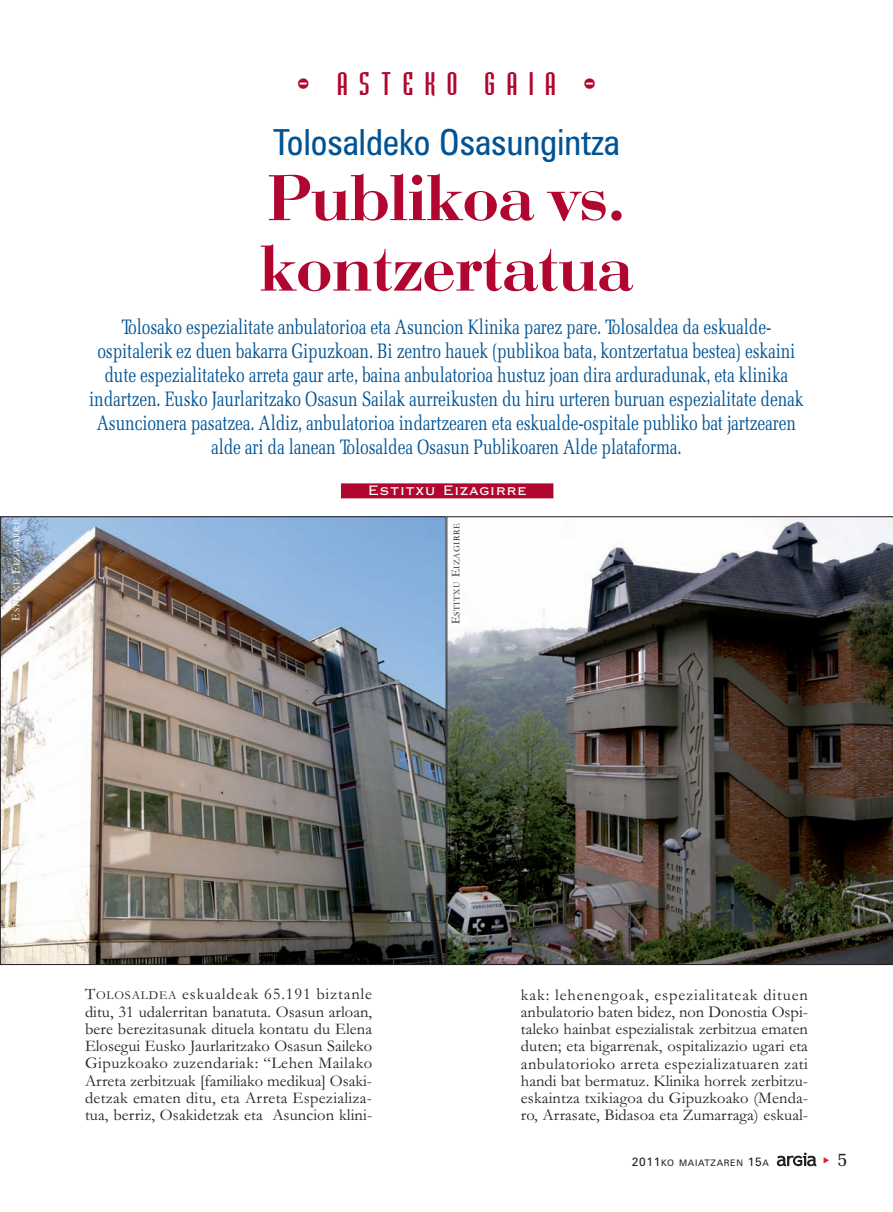
<style>
.page{position:relative;width:893px;height:1212px;background:#fff}
.page>*{position:absolute;margin:0;border:0;box-sizing:border-box;transform-origin:0 0}
.t1{font:67.5px/70.5px "Bodoni";color:#b00630}
.t2{font:condensed 36px "Zurich BT";color:#005495}
.t3{font:30px "Bodiac";letter-spacing:.38em;color:#b00630}
.t4{font:21px/24px "Memoir Condensed";letter-spacing:-.015em;color:#005495;text-align:center}
.t5{font:19.5px "Memoir";color:#231f20}
.t6{font:18px "Copperplate Gothic BT";color:#fff}
.t7{font:16.5px/17.2px "Garamond";letter-spacing:.005em;color:#231f20;text-align:justify}
.t8{font:9px "Zurich BT";letter-spacing:.075em;color:#231f20}
.t9{font:9px "Garamond";letter-spacing:.06em;color:#231f20}
.t10{font:9px "Garamond";letter-spacing:.06em;color:#fff}
.s1{font-size:12px}
.s2{font-size:12.3px}
</style>
<div class="page">
<svg style="left:777px;top:1152px;width:39px;height:14px"></svg>
<div style="left:341px;top:483px;width:212px;height:15px;background:#b00630"></div>
<img style="left:2px;top:518px;width:442px;height:445px">
<img style="left:446px;top:516px;width:447px;height:449px">
<p class="t10" style="left:14px;top:621px;width:103px;rotate:-90deg"><span class="s1">E</span>STITXU <span class="s1">E</span>IZAGIRRE</p>
<h3 class="t3" style="left:297px;top:72px;width:301px">- ASTEKO GAIA -</h3>
<h2 class="t2" style="left:273px;top:129px;width:348px">Tolosaldeko Osasungintza</h2>
<h1 class="t1" style="left:260px;top:170px;width:374px">Publikoa vs. kontzertatua</h1>
<p class="t4" style="left:89px;top:316px;width:716px">Tolosako espezialitate anbulatorioa eta Asuncion Klinika parez pare. Tolosaldea da eskualde&shy;ospitalerik ez duen bakarra Gipuzkoan. Bi zentro hauek (publikoa bata, kontzertatua bestea) eskaini dute espezialitateko arreta gaur arte, baina anbulatorioa hustuz joan dira arduradunak, eta klinika indartzen. Eusko Jaurlaritzako Osasun Sailak aurreikusten du hiru urteren buruan espezialitate denak Asuncionera pasatzea. Aldiz, anbulatorioa indartzearen eta eskualde-ospitale publiko bat jartzearen alde ari da lanean Tolosaldea Osasun Publikoaren Alde plataforma.</p>
<p class="t6" style="left:367px;top:478px;width:161px">Estitxu Eizagirre</p>
<p class="t9" style="left:453px;top:624px;width:103px;rotate:-90deg"><span class="s1">E</span>STITXU <span class="s1">E</span>IZAGIRRE</p>
<p class="t7" style="left:85px;top:987px;width:289px">T<span class="s2">OLOSALDEA</span> eskualdeak 65.191 biztanle ditu, 31 udalerritan banatuta. Osasun arloan, bere berezitasunak dituela kontatu du Elena Elosegui Eusko Jaurlaritzako Osasun Saileko Gipuzkoako zuzendariak: “Lehen Mailako Arreta zerbitzuak [familiako medikua] Osaki&shy;detzak ematen ditu, eta Arreta Espezializa&shy;tua, berriz, Osakidetzak eta Asuncion klini-</p>
<p class="t7" style="left:521px;top:987px;width:289px">kak: lehenengoak, espezialitateak dituen anbulatorio baten bidez, non Donostia Ospi&shy;taleko hainbat espezialistak zerbitzua ematen duten; eta bigarrenak, ospitalizazio ugari eta anbulatorioko arreta espezializatuaren zati handi bat bermatuz. Klinika horrek zerbitzu&shy;eskaintza txikiagoa du Gipuzkoako (Menda&shy;ro, Arrasate, Bidasoa eta Zumarraga) eskual-</p>
<p class="t8" style="left:632px;top:1160px;width:138px"><span class="s1">2011</span>KO MAIATZAREN <span class="s1">15</span>A</p>
<p class="t5" style="left:837px;top:1151px;width:12px">5</p>
</div>
